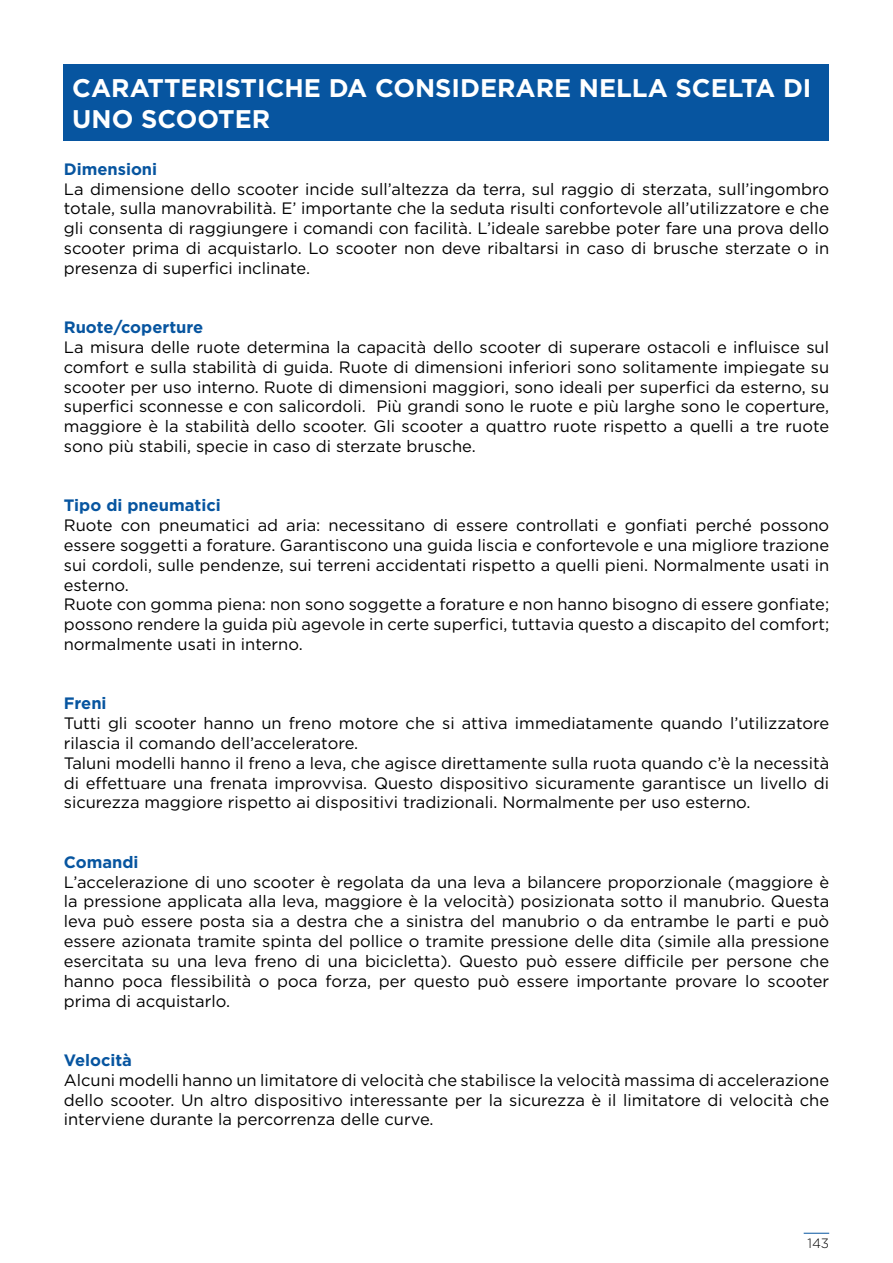
<style>
.page{position:relative;width:893px;height:1263px;background:#fff}
.page>*{position:absolute;margin:0;border:0;box-sizing:border-box;transform-origin:0 0}
.t1{font:700 25.5px/30.6px "Gotham";color:#fff}
.t2{font:16.5px/19.8px "Gotham";color:#000;text-align:justify}
.t3{font:700 16.5px "Gotham";color:#0755a0}
.t4{font:300 13.5px "Gotham";color:#000}
</style>
<div class="page">
<svg style="left:804px;top:1233px;width:25px;height:1px"></svg>
<div style="left:64px;top:64px;width:765px;height:76px;background:#0755a0"></div>
<h1 class="t1" style="left:72px;top:72px;width:741px">CARATTERISTICHE DA CONSIDERARE NELLA SCELTA DI<br>UNO SCOOTER</h1>
<p class="t3" style="left:64px;top:158px;width:95px">Dimensioni</p>
<p class="t2" style="left:64px;top:178px;width:767px">La dimensione dello scooter incide sull’altezza da terra, sul raggio di sterzata, sull’ingombro totale, sulla manovrabilità. E’ importante che la seduta risulti confortevole all’utilizzatore e che gli consenta di raggiungere i comandi con facilità. L’ideale sarebbe poter fare una prova dello scooter prima di acquistarlo. Lo scooter non deve ribaltarsi in caso di brusche sterzate o in presenza di superfici inclinate.</p>
<p class="t3" style="left:64px;top:316px;width:141px">Ruote/coperture</p>
<p class="t2" style="left:64px;top:337px;width:767px">La misura delle ruote determina la capacità dello scooter di superare ostacoli e influisce sul comfort e sulla stabilità di guida. Ruote di dimensioni inferiori sono solitamente impiegate su scooter per uso interno. Ruote di dimensioni maggiori, sono ideali per superfici da esterno, su superfici sconnesse e con salicordoli. Più grandi sono le ruote e più larghe sono le coperture, maggiore è la stabilità dello scooter. Gli scooter a quattro ruote rispetto a quelli a tre ruote sono più stabili, specie in caso di sterzate brusche.</p>
<p class="t3" style="left:64px;top:495px;width:159px">Tipo di pneumatici</p>
<p class="t2" style="left:64px;top:515px;width:767px;text-align:left">Ruote con pneumatici ad aria: necessitano di essere controllati e gonfiati perché possono essere soggetti a forature. Garantiscono una guida liscia e confortevole e una migliore trazione sui cordoli, sulle pendenze, sui terreni accidentati rispetto a quelli pieni. Normalmente usati in esterno.<br>Ruote con gomma piena: non sono soggette a forature e non hanno bisogno di essere gonfiate; possono rendere la guida più agevole in certe superfici, tuttavia questo a discapito del comfort; normalmente usati in interno.</p>
<p class="t3" style="left:64px;top:693px;width:44px">Freni</p>
<p class="t2" style="left:64px;top:713px;width:767px;text-align:left">Tutti gli scooter hanno un freno motore che si attiva immediatamente quando l’utilizzatore rilascia il comando dell’acceleratore.<br>Taluni modelli hanno il freno a leva, che agisce direttamente sulla ruota quando c’è la necessità di effettuare una frenata improvvisa. Questo dispositivo sicuramente garantisce un livello di sicurezza maggiore rispetto ai dispositivi tradizionali. Normalmente per uso esterno.</p>
<p class="t3" style="left:64px;top:851px;width:76px">Comandi</p>
<p class="t2" style="left:64px;top:871px;width:767px">L’accelerazione di uno scooter è regolata da una leva a bilancere proporzionale (maggiore è la pressione applicata alla leva, maggiore è la velocità) posizionata sotto il manubrio. Questa leva può essere posta sia a destra che a sinistra del manubrio o da entrambe le parti e può essere azionata tramite spinta del pollice o tramite pressione delle dita (simile alla pressione esercitata su una leva freno di una bicicletta). Questo può essere difficile per persone che hanno poca flessibilità o poca forza, per questo può essere importante provare lo scooter prima di acquistarlo.</p>
<p class="t3" style="left:64px;top:1049px;width:70px">Velocità</p>
<p class="t2" style="left:64px;top:1069px;width:767px">Alcuni modelli hanno un limitatore di velocità che stabilisce la velocità massima di accelerazione dello scooter. Un altro dispositivo interessante per la sicurezza è il limitatore di velocità che interviene durante la percorrenza delle curve.</p>
<p class="t4" style="left:807px;top:1234px;width:23px">143</p>
</div>
